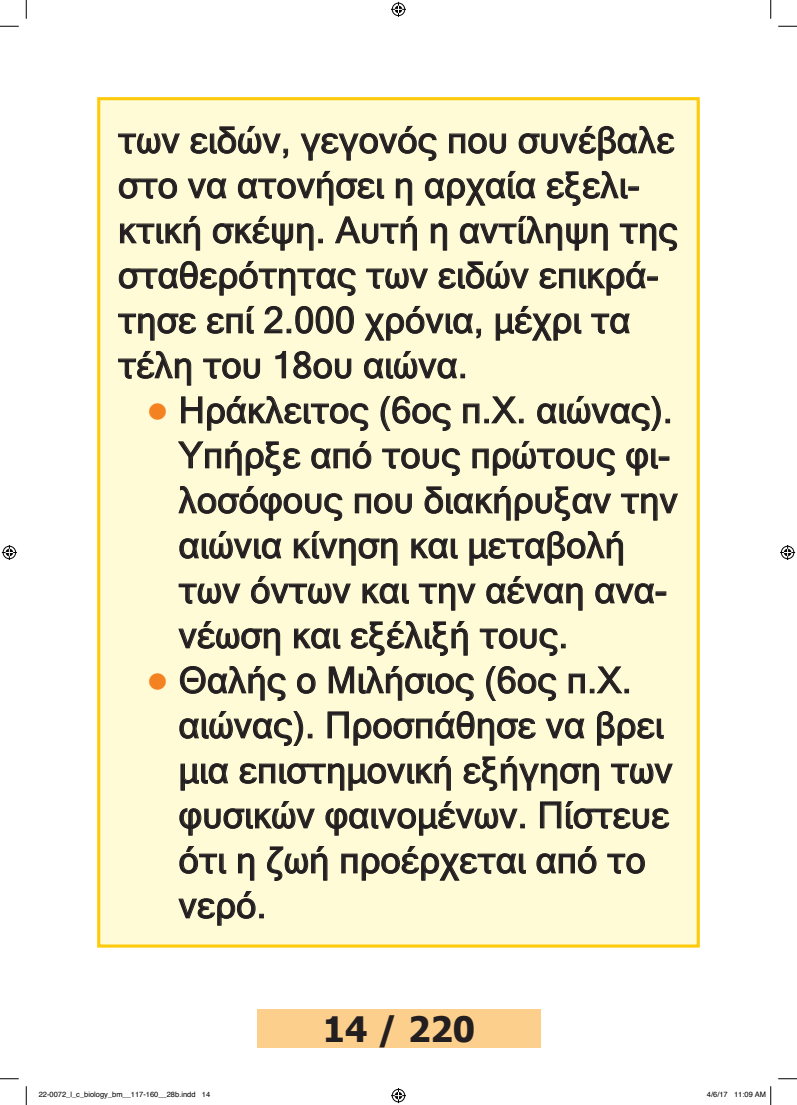
<style>
.page{position:relative;width:797px;height:1105px;background:#fff}
.page>*{position:absolute;margin:0;border:0;box-sizing:border-box;transform-origin:0 0}
.t1{font:36.25px/45px "Microsoft Sans Serif";letter-spacing:.005em;color:#231f20}
.t2{font:700 35px "Tahoma";color:#231f20}
.t3{font:7.5px "Helvetica";color:#000}
.s1{font-family:"Tahoma";font-weight:700;font-size:35px;color:#f58220}
</style>
<div class="page">
<div style="left:257px;top:1009px;width:283px;height:39px;background:#fdcf8c"></div>
<div style="left:99px;top:99px;width:599px;height:847px;background:#fffbd6"></div>
<svg style="left:118px;top:133px;width:62px;height:21px"></svg>
<svg style="left:190px;top:126px;width:98px;height:32px"></svg>
<svg style="left:300px;top:126px;width:136px;height:35px"></svg>
<svg style="left:449px;top:133px;width:57px;height:21px"></svg>
<svg style="left:518px;top:126px;width:156px;height:35px"></svg>
<svg style="left:119px;top:178px;width:58px;height:21px"></svg>
<svg style="left:188px;top:178px;width:38px;height:21px"></svg>
<svg style="left:238px;top:171px;width:146px;height:35px"></svg>
<svg style="left:396px;top:178px;width:16px;height:28px"></svg>
<svg style="left:425px;top:171px;width:110px;height:35px"></svg>
<svg style="left:547px;top:171px;width:91px;height:35px"></svg>
<svg style="left:120px;top:216px;width:80px;height:35px"></svg>
<svg style="left:213px;top:216px;width:110px;height:35px"></svg>
<svg style="left:335px;top:216px;width:82px;height:35px"></svg>
<svg style="left:431px;top:223px;width:16px;height:28px"></svg>
<svg style="left:460px;top:216px;width:148px;height:35px"></svg>
<svg style="left:619px;top:223px;width:58px;height:28px"></svg>
<svg style="left:119px;top:261px;width:237px;height:35px"></svg>
<svg style="left:366px;top:268px;width:62px;height:21px"></svg>
<svg style="left:438px;top:261px;width:91px;height:28px"></svg>
<svg style="left:539px;top:261px;width:118px;height:35px"></svg>
<svg style="left:118px;top:313px;width:78px;height:28px"></svg>
<svg style="left:207px;top:306px;width:47px;height:28px"></svg>
<svg style="left:264px;top:306px;width:90px;height:28px"></svg>
<svg style="left:364px;top:306px;width:117px;height:35px"></svg>
<svg style="left:495px;top:306px;width:86px;height:35px"></svg>
<svg style="left:591px;top:313px;width:39px;height:21px"></svg>
<svg style="left:118px;top:351px;width:73px;height:35px"></svg>
<svg style="left:203px;top:358px;width:57px;height:21px"></svg>
<svg style="left:275px;top:351px;width:11px;height:27px"></svg>
<svg style="left:293px;top:351px;width:58px;height:28px"></svg>
<svg style="left:364px;top:351px;width:101px;height:28px"></svg>
<svg style="left:181px;top:396px;width:187px;height:35px"></svg>
<svg style="left:380px;top:396px;width:71px;height:35px"></svg>
<svg style="left:463px;top:396px;width:60px;height:27px"></svg>
<svg style="left:537px;top:396px;width:133px;height:35px"></svg>
<svg style="left:178px;top:441px;width:122px;height:35px"></svg>
<svg style="left:311px;top:441px;width:60px;height:28px"></svg>
<svg style="left:382px;top:448px;width:78px;height:28px"></svg>
<svg style="left:472px;top:441px;width:143px;height:35px"></svg>
<svg style="left:626px;top:448px;width:43px;height:28px"></svg>
<svg style="left:178px;top:486px;width:164px;height:35px"></svg>
<svg style="left:355px;top:493px;width:57px;height:21px"></svg>
<svg style="left:424px;top:486px;width:187px;height:35px"></svg>
<svg style="left:621px;top:493px;width:57px;height:28px"></svg>
<svg style="left:179px;top:531px;width:102px;height:28px"></svg>
<svg style="left:294px;top:531px;width:103px;height:35px"></svg>
<svg style="left:411px;top:538px;width:47px;height:21px"></svg>
<svg style="left:469px;top:531px;width:154px;height:35px"></svg>
<svg style="left:179px;top:583px;width:61px;height:21px"></svg>
<svg style="left:251px;top:576px;width:100px;height:28px"></svg>
<svg style="left:362px;top:583px;width:47px;height:21px"></svg>
<svg style="left:419px;top:583px;width:57px;height:28px"></svg>
<svg style="left:486px;top:576px;width:96px;height:35px"></svg>
<svg style="left:595px;top:583px;width:71px;height:21px"></svg>
<svg style="left:178px;top:621px;width:102px;height:35px"></svg>
<svg style="left:294px;top:628px;width:46px;height:21px"></svg>
<svg style="left:351px;top:621px;width:117px;height:35px"></svg>
<svg style="left:480px;top:628px;width:85px;height:28px"></svg>
<svg style="left:180px;top:666px;width:106px;height:35px"></svg>
<svg style="left:297px;top:673px;width:18px;height:21px"></svg>
<svg style="left:329px;top:666px;width:145px;height:35px"></svg>
<svg style="left:486px;top:666px;width:70px;height:35px"></svg>
<svg style="left:568px;top:666px;width:61px;height:27px"></svg>
<svg style="left:179px;top:711px;width:133px;height:35px"></svg>
<svg style="left:327px;top:711px;width:208px;height:35px"></svg>
<svg style="left:545px;top:718px;width:39px;height:21px"></svg>
<svg style="left:597px;top:711px;width:67px;height:35px"></svg>
<svg style="left:181px;top:763px;width:47px;height:28px"></svg>
<svg style="left:239px;top:756px;width:212px;height:35px"></svg>
<svg style="left:463px;top:756px;width:136px;height:35px"></svg>
<svg style="left:611px;top:763px;width:62px;height:21px"></svg>
<svg style="left:179px;top:801px;width:136px;height:35px"></svg>
<svg style="left:325px;top:801px;width:199px;height:35px"></svg>
<svg style="left:540px;top:801px;width:129px;height:28px"></svg>
<svg style="left:179px;top:846px;width:47px;height:28px"></svg>
<svg style="left:238px;top:853px;width:16px;height:28px"></svg>
<svg style="left:267px;top:846px;width:60px;height:35px"></svg>
<svg style="left:341px;top:846px;width:185px;height:35px"></svg>
<svg style="left:536px;top:846px;width:60px;height:28px"></svg>
<svg style="left:607px;top:853px;width:38px;height:21px"></svg>
<svg style="left:178px;top:891px;width:86px;height:35px"></svg>
<div style="left:97px;top:97px;width:602px;height:851px;border:3px solid #fecb0c"></div>
<svg style="left:0;top:25px;width:19px;height:2px"></svg>
<svg style="left:778px;top:25px;width:19px;height:2px"></svg>
<svg style="left:0;top:1078px;width:19px;height:1px"></svg>
<svg style="left:778px;top:1078px;width:19px;height:1px"></svg>
<svg style="left:25px;top:0;width:2px;height:19px"></svg>
<svg style="left:25px;top:1086px;width:2px;height:19px"></svg>
<svg style="left:770px;top:0;width:1px;height:19px"></svg>
<svg style="left:391px;top:2px;width:15px;height:15px"></svg>
<svg style="left:391px;top:1088px;width:15px;height:15px"></svg>
<svg style="left:2px;top:545px;width:15px;height:15px"></svg>
<svg style="left:780px;top:545px;width:15px;height:15px"></svg>
<svg style="left:770px;top:1086px;width:1px;height:19px"></svg>
<p class="t1" style="left:118px;top:117px;width:561px">των ειδών, γεγονός που συνέβαλε στο να ατονήσει η αρχαία εξελι&shy;κτική σκέψη. Αυτή η αντίληψη της σταθερότητας των ειδών επικρά&shy;τησε επί 2.000 χρόνια, μέχρι τα τέλη του 18ου αιώνα.</p>
<p class="t1" style="left:179px;top:387px;width:500px;text-indent:-32px"><span class="s1">•</span> Ηράκλειτος (6ος π.Χ. αιώνας).<br>Υπήρξε από τους πρώτους φι&shy;λοσόφους που διακήρυξαν την αιώνια κίνηση και μεταβολή των όντων και την αέναη ανα&shy;νέωση και εξέλιξή τους.</p>
<p class="t1" style="left:179px;top:657px;width:495px;text-indent:-32px"><span class="s1">•</span> Θαλής ο Μιλήσιος (6ος π.Χ. αιώνας). Προσπάθησε να βρει μια επιστημονική εξήγηση των φυσικών φαινομένων. Πίστευε ότι η ζωή προέρχεται από το νερό.</p>
<p class="t2" style="left:323px;top:1004px;width:154px">14 / 220</p>
<p class="t3" style="left:39px;top:1089px;width:173px">22-0072_l_c_biology_bm__117-160__28b.indd 14</p>
<p class="t3" style="left:707px;top:1089px;width:61px">4/6/17 11:09 AM</p>
</div>
